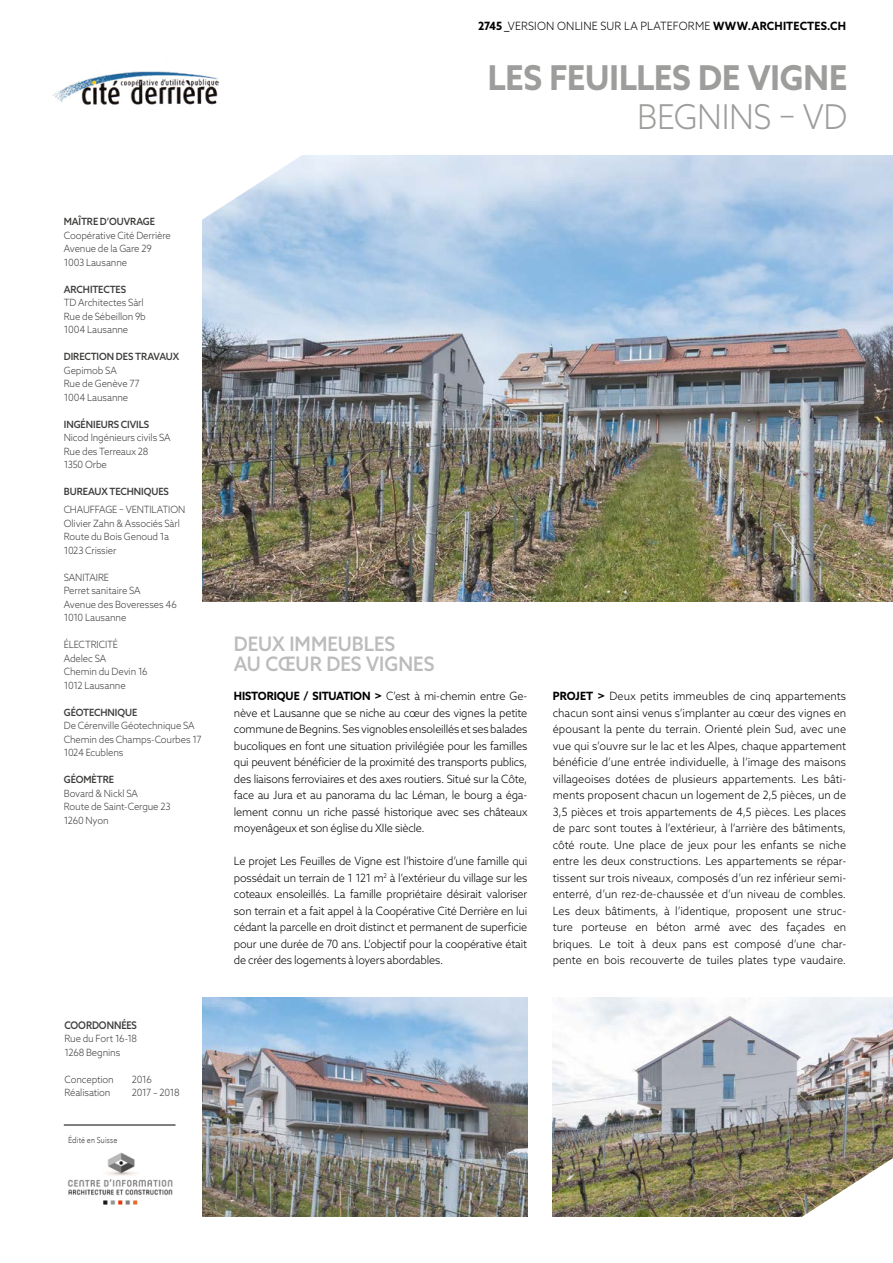
<style>
.page{position:relative;width:893px;height:1263px;background:#fff}
.page>*{position:absolute;margin:0;border:0;box-sizing:border-box;transform-origin:0 0}
.t1{font:700 34.2px "Azo Sans";letter-spacing:-.005em;color:#9d9d9c;scale:.95 1}
.t2{font:300 34.2px "Azo Sans";letter-spacing:-.015em;color:#9d9d9c;scale:.95 1}
.t3{font:500 19.95px/19.5px "Azo Sans";color:#bcbcbc;scale:.95 1}
.t4{font:300 11.4px/16.5px "Azo Sans";letter-spacing:-.01em;color:#000;text-align:justify;scale:.95 1}
.t5{font:300 11.4px "Azo Sans";letter-spacing:.015em;color:#000;scale:.95 1}
.t6{font:500 10.5px "Azo Sans";letter-spacing:-.01em;color:#3c3c3b;scale:.9 1}
.t7{font:300 10.05px/13.5px "Azo Sans";letter-spacing:-.015em;color:#3c3c3b;scale:.95 1}
.t8{font:500 10.05px "Azo Sans";letter-spacing:-.01em;color:#3c3c3b;scale:.95 1}
.t9{font:300 10.05px "Azo Sans";letter-spacing:-.045em;color:#3c3c3b;scale:.95 1}
.t10{font:300 8.55px "Avenir";letter-spacing:.02em;color:#3c3c3b;scale:.84 1}
.s1{font-weight:700}
</style>
<div class="page">
<img style="left:202px;top:156px;width:691px;height:445px">
<img style="left:202px;top:997px;width:325px;height:219px">
<img style="left:553px;top:997px;width:340px;height:219px">
<img style="left:67px;top:1152px;width:106px;height:53px">
<hr style="left:64px;top:1125px;width:111px;height:1px;background:#000">
<svg style="left:202px;top:155px;width:176px;height:106px"></svg>
<img style="left:53px;top:69px;width:165px;height:36px">
<img style="left:751px;top:1158px;width:142px;height:59px">
<p class="t5" style="left:478px;top:19px;width:389px"><span class="s1">2745 _</span>VERSION ONLINE SUR LA PLATEFORME <span class="s1">WWW.ARCHITECTES.CH</span></p>
<h1 class="t1" style="left:488px;top:55px;width:380px">LES FEUILLES DE VIGNE</h1>
<h1 class="t2" style="left:637px;top:94px;width:223px">BEGNINS – VD</h1>
<p class="t8" style="left:64px;top:215px;width:98px">MAÎTRE D’OUVRAGE</p>
<p class="t7" style="left:64px;top:228px;width:114px">Coopérative Cité Derrière<br>Avenue de la Gare 29<br>1003 Lausanne</p>
<p class="t8" style="left:64px;top:282px;width:67px">ARCHITECTES</p>
<p class="t7" style="left:64px;top:296px;width:88px">TD Architectes Sàrl<br>Rue de Sébeillon 9b<br>1004 Lausanne</p>
<p class="t8" style="left:64px;top:350px;width:123px">DIRECTION DES TRAVAUX</p>
<p class="t7" style="left:64px;top:363px;width:81px">Gepimob SA<br>Rue de Genève 77<br>1004 Lausanne</p>
<p class="t8" style="left:64px;top:417px;width:91px">INGÉNIEURS CIVILS</p>
<p class="t7" style="left:64px;top:431px;width:114px">Nicod Ingénieurs civils SA<br>Rue des Terreaux 28<br>1350 Orbe</p>
<p class="t8" style="left:64px;top:485px;width:112px">BUREAUX TECHNIQUES</p>
<p class="t7" style="left:64px;top:503px;width:129px">CHAUFFAGE – VENTILATION<br>Olivier Zahn &amp; Associés Sàrl<br>Route du Bois Genoud 1a<br>1023 Crissier</p>
<p class="t7" style="left:64px;top:570px;width:121px">SANITAIRE<br>Perret sanitaire SA<br>Avenue des Boveresses 46<br>1010 Lausanne</p>
<p class="t7" style="left:64px;top:638px;width:90px">ÉLECTRICITÉ<br>Adelec SA<br>Chemin du Devin 16<br>1012 Lausanne</p>
<p class="t8" style="left:64px;top:705px;width:79px">GÉOTECHNIQUE</p>
<p class="t7" style="left:64px;top:719px;width:147px">De Cérenville Géotechnique SA<br>Chemin des Champs-Courbes 17<br>1024 Ecublens</p>
<p class="t8" style="left:64px;top:773px;width:54px">GÉOMÈTRE</p>
<p class="t7" style="left:64px;top:786px;width:114px">Bovard &amp; Nickl SA<br>Route de Saint-Cergue 23<br>1260 Nyon</p>
<p class="t6" style="left:64px;top:1018px;width:82px">COORDONNÉES</p>
<p class="t7" style="left:64px;top:1032px;width:78px">Rue du Fort 16-18<br>1268 Begnins</p>
<p class="t7" style="left:64px;top:1072px;width:53px">Conception</p>
<p class="t7" style="left:132px;top:1072px;width:22px">2016</p>
<p class="t7" style="left:64px;top:1086px;width:50px">Réalisation</p>
<p class="t9" style="left:132px;top:1086px;width:52px">2017 – 2018</p>
<p class="t10" style="left:68px;top:1135px;width:60px">Édité en Suisse</p>
<h2 class="t3" style="left:234px;top:634px;width:213px">DEUX IMMEUBLES<br>AU CŒUR DES VIGNES</h2>
<p class="t4" style="left:234px;top:688px;width:310px"><span class="s1">HISTORIQUE / SITUATION &gt;</span> C’est à mi-chemin entre Ge&shy;nève et Lausanne que se niche au cœur des vignes la petite commune de Begnins. Ses vignobles ensoleillés et ses balades bucoliques en font une situation privilégiée pour les familles qui peuvent bénéficier de la proximité des transports publics, des liaisons ferroviaires et des axes routiers. Situé sur la Côte, face au Jura et au panorama du lac Léman, le bourg a éga&shy;lement connu un riche passé historique avec ses châteaux moyenâgeux et son église du XIIe siècle.</p>
<p class="t4" style="left:234px;top:853px;width:310px">Le projet Les Feuilles de Vigne est l’histoire d’une famille qui possédait un terrain de 1 121 m<sup>2</sup> à l’extérieur du village sur les coteaux ensoleillés. La famille propriétaire désirait valoriser son terrain et a fait appel à la Coopérative Cité Derrière en lui cédant la parcelle en droit distinct et permanent de superficie pour une durée de 70 ans. L’objectif pour la coopérative était de créer des logements à loyers abordables.</p>
<p class="t4" style="left:553px;top:688px;width:310px"><span class="s1">PROJET &gt;</span> Deux petits immeubles de cinq appartements chacun sont ainsi venus s’implanter au cœur des vignes en épousant la pente du terrain. Orienté plein Sud, avec une vue qui s’ouvre sur le lac et les Alpes, chaque appartement bénéficie d’une entrée individuelle, à l’image des maisons villageoises dotées de plusieurs appartements. Les bâti&shy;ments proposent chacun un logement de 2,5 pièces, un de 3,5 pièces et trois appartements de 4,5 pièces. Les places de parc sont toutes à l’extérieur, à l’arrière des bâtiments, côté route. Une place de jeux pour les enfants se niche entre les deux constructions. Les appartements se répar&shy;tissent sur trois niveaux, composés d’un rez inférieur semi&shy;enterré, d’un rez-de-chaussée et d’un niveau de combles.<br>Les deux bâtiments, à l’identique, proposent une struc&shy;ture porteuse en béton armé avec des façades en briques. Le toit à deux pans est composé d’une char&shy;pente en bois recouverte de tuiles plates type vaudaire.</p>
</div>
